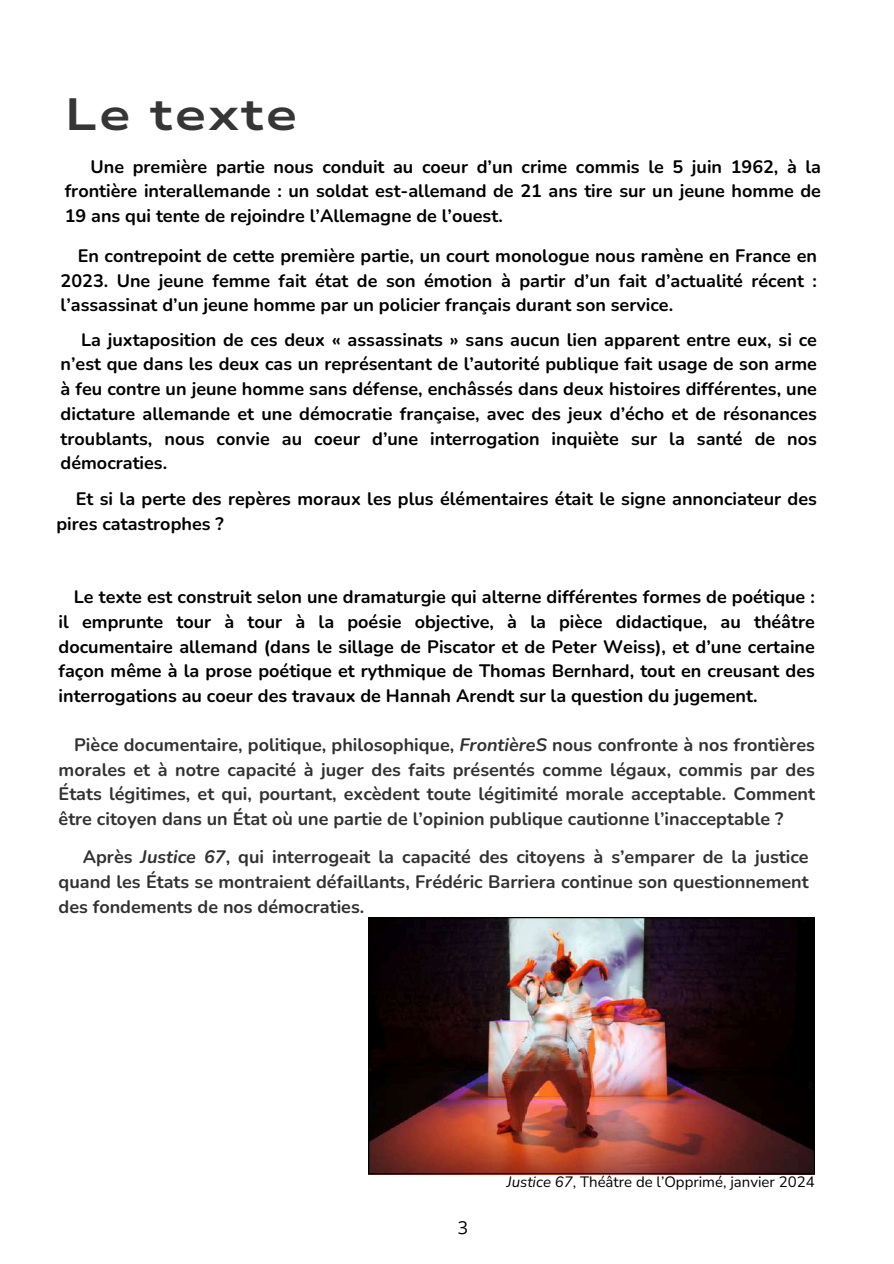
<style>
.page{position:relative;width:894px;height:1264px;background:#fff}
.page>*{position:absolute;margin:0;border:0;box-sizing:border-box;transform-origin:0 0}
.t1{font:700 45px "Nunito Sans 10 pt Expanded";letter-spacing:.05em;color:#363636}
.t2{font:700 18px/24.8px "Nunito";color:#000;text-align:justify}
.t3{font:18px "Open Sans";color:#000}
.t4{font:15px "Nunito";color:#000}
.s1{font-style:italic}
</style>
<div class="page">
<img style="left:368px;top:917px;width:446px;height:256px">
<h1 class="t1" style="left:65px;top:84px;width:234px">Le texte</h1>
<p class="t2" style="left:65px;top:154px;width:757px;text-indent:26px">Une première partie nous conduit au coeur d’un crime commis le 5 juin 1962, à la frontière interallemande : un soldat est-allemand de 21 ans tire sur un jeune homme de 19 ans qui tente de rejoindre l’Allemagne de l’ouest.</p>
<p class="t2" style="left:61px;top:244px;width:757px;text-indent:17px">En contrepoint de cette première partie, un court monologue nous ramène en France en 2023. Une jeune femme fait état de son émotion à partir d’un fait d’actualité récent : l’assassinat d’un jeune homme par un policier français durant son service.</p>
<p class="t2" style="left:61px;top:327px;width:757px;text-indent:20px">La juxtaposition de ces deux « assassinats » sans aucun lien apparent entre eux, si ce n’est que dans les deux cas un représentant de l’autorité publique fait usage de son arme à feu contre un jeune homme sans défense, enchâssés dans deux histoires différentes, une dictature allemande et une démocratie française, avec des jeux d’écho et de résonances troublants, nous convie au coeur d’une interrogation inquiète sur la santé de nos démocraties.</p>
<p class="t2" style="left:56px;top:487px;width:761px;text-indent:19px">Et si la perte des repères moraux les plus élémentaires était le signe annonciateur des pires catastrophes ?</p>
<p class="t2" style="left:59px;top:585px;width:757px;text-indent:15px">Le texte est construit selon une dramaturgie qui alterne différentes formes de poétique : il emprunte tour à tour à la poésie objective, à la pièce didactique, au théâtre documentaire allemand (dans le sillage de Piscator et de Peter Weiss), et d’une certaine façon même à la prose poétique et rythmique de Thomas Bernhard, tout en creusant des interrogations au coeur des travaux de Hannah Arendt sur la question du jugement.</p>
<p class="t2" style="left:59px;top:732px;width:757px;text-indent:16px">Pièce documentaire, politique, philosophique, <span class="s1">FrontièreS</span> nous confronte à nos frontières morales et à notre capacité à juger des faits présentés comme légaux, commis par des États légitimes, et qui, pourtant, excèdent toute légitimité morale acceptable. Comment être citoyen dans un État où une partie de l’opinion publique cautionne l’inacceptable ?</p>
<p class="t2" style="left:59px;top:844px;width:751px;text-indent:24px">Après <span class="s1">Justice 67</span>, qui interrogeait la capacité des citoyens à s’emparer de la justice quand les États se montraient défaillants, Frédéric Barriera continue son questionnement des fondements de nos démocraties.</p>
<p class="t3" style="left:457px;top:1214px;width:12px">3</p>
<p class="t4" style="left:506px;top:1172px;width:309px"><span class="s1">Justice 67</span>, Théâtre de l’Opprimé, janvier 2024</p>
</div>
